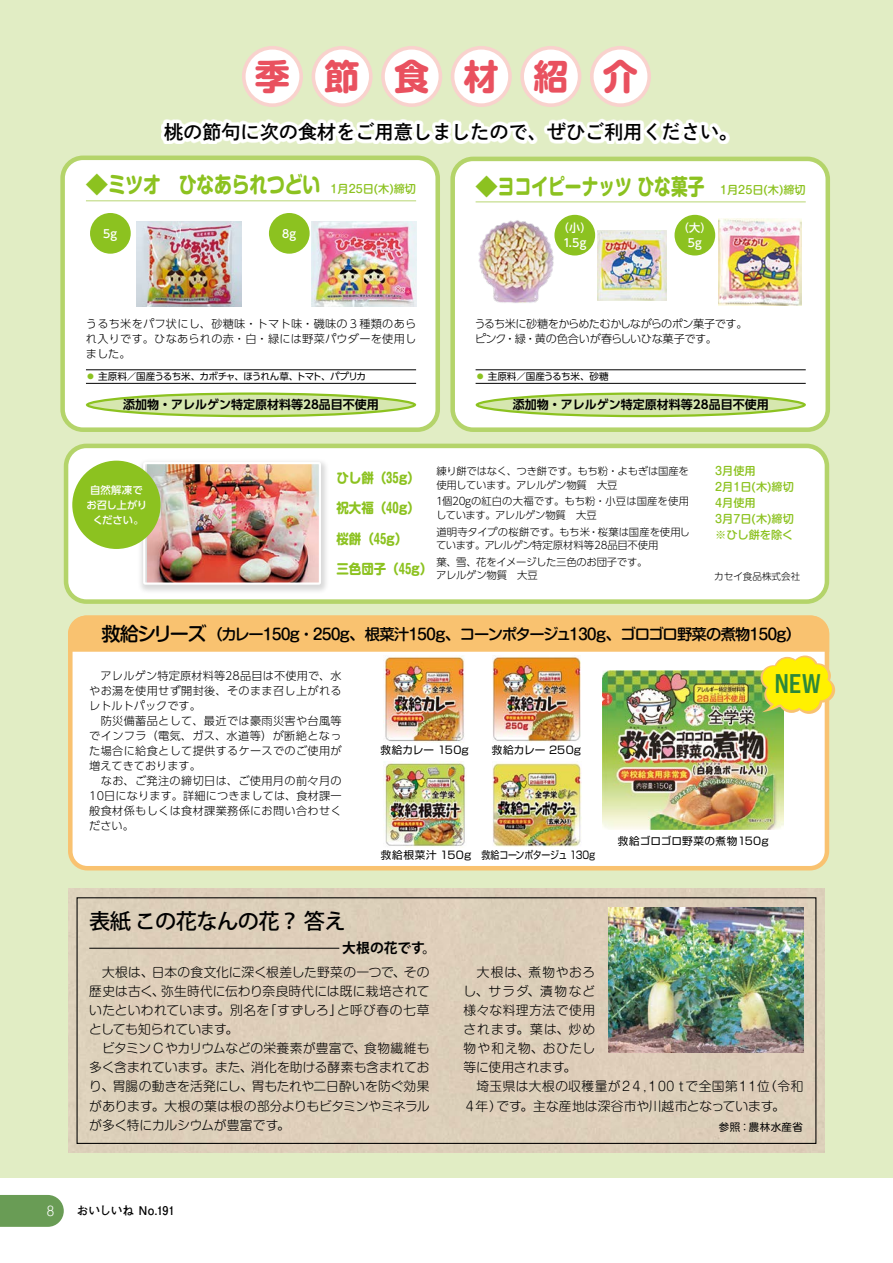
<style>
.page{position:relative;width:893px;height:1263px;background:#fff}
.page>*{position:absolute;margin:0;border:0;box-sizing:border-box;transform-origin:0 0}
.t1{font:700 35.1px "Shin M Go Pro";letter-spacing:.985em;color:#e9515f}
.t2{font:27px "Bebas Neue Pro Exp Bd";color:#2c883a}
.t3{font:700 22.35px "Shin M Go Pro";color:#8cc220}
.t4{font:500 21.3px "Koz Go Pro";letter-spacing:-.03em;color:#000}
.t5{font:19.2px "Shuei Go Kin Std B";color:#000}
.t6{font:500 15.3px "Shin M Go Pro";letter-spacing:-.095em;color:#000}
.t7{font:300 14.85px "Helvetica";color:#fff;scale:.9 1}
.t8{font:700 13.8px "Koz Go Pro";letter-spacing:.005em;color:#000}
.t9{font:700 13.5px "Shin M Go Pro";color:#8cc220;scale:.92 1}
.t10{font:300 12.75px/19.2px "Shin M Go Pro";letter-spacing:.01em;color:#000}
.t11{font:300 12.75px/19.2px "Shin M Go Pro";letter-spacing:.03em;color:#000}
.t12{font:700 12px "UD Shin Go Pro De";color:#000}
.t13{font:700 12px "Futo Go B101 Pro";letter-spacing:-.015em;color:#000}
.t14{font:300 11.1px/15px "UD Shin Go Pro";letter-spacing:.025em;color:#000;text-align:justify}
.t15{font:300 11.1px/14.9px "UD Shin Go Pro";letter-spacing:-.045em;color:#000}
.t16{font:500 11.1px/15.9px "Shin M Go Pro";color:#8cc220}
.t17{font:500 11.1px/14.4px "UD Shin Go Pro";color:#fff;text-align:center}
.t18{font:10.65px "Shin Go Pr 6 N";letter-spacing:.015em;color:#000}
.t19{font:10.65px "Shin Go Pr 6 N";letter-spacing:-.01em;color:#000}
.t20{font:10.5px "Shin M Go Pro";letter-spacing:.035em;color:#000}
.t21{font:300 10.35px/13.5px "UD Shin Go Pro";letter-spacing:-.02em;color:#000}
.t22{font:500 10.35px/14.9px "UD Shin Go Pro";letter-spacing:.005em;color:#fff;text-align:center}
.t23{font:9.6px "UD Shin Go Pro";letter-spacing:-.06em;color:#000}
.t24{font:9.6px "UD Shin Go Pro";letter-spacing:-.01em;color:#000}
.t25{font:300 9.6px "Shin M Go Pro";color:#000}
.s1{font-weight:500;font-size:11.1px}
.s2{color:#8cc220}
.s3{font-size:19.2px}
</style>
<div class="page">
<div style="left:0;top:0;width:893px;height:1178px;background:#e1edc4"></div>
<div style="left:68px;top:889px;width:757px;height:263px;background:#ddceb9"></div>
<div style="left:77px;top:897px;width:739px;height:247px;border:1px solid #000"></div>
<div style="left:63px;top:158px;width:375px;height:272px;background:#fff;border-radius:20px"></div>
<div style="left:60px;top:156px;width:380px;height:276px;border:5px solid #b4d46a;border-radius:20px"></div>
<div style="left:453px;top:159px;width:375px;height:271px;background:#fff;border-radius:20px"></div>
<div style="left:450px;top:157px;width:380px;height:275px;border:5px solid #b4d46a;border-radius:20px"></div>
<div style="left:66px;top:446px;width:761px;height:156px;background:#fff;border-radius:20px"></div>
<div style="left:64px;top:444px;width:765px;height:160px;border:5px solid #b4d46a;border-radius:20px"></div>
<hr style="left:86px;top:200px;width:330px;height:1px;background:#cbe198">
<div style="left:90px;top:213px;width:41px;height:41px;background:#8cc220;border-radius:50%"></div>
<div style="left:269px;top:213px;width:41px;height:41px;background:#8cc220;border-radius:50%"></div>
<img style="left:137px;top:222px;width:105px;height:84px">
<img style="left:311px;top:222px;width:105px;height:84px">
<div style="left:137px;top:458px;width:193px;height:137px;background:#000;opacity:.15"></div>
<img style="left:147px;top:465px;width:171px;height:117px">
<div style="left:143px;top:462px;width:178px;height:123px;border:2px solid #fff"></div>
<hr style="left:86px;top:369px;width:330px;height:1px;background:#000">
<hr style="left:86px;top:383px;width:330px;height:1px;background:#000">
<hr style="left:476px;top:201px;width:330px;height:2px;background:#cbe198">
<img style="left:478px;top:220px;width:79px;height:83px">
<img style="left:598px;top:231px;width:69px;height:69px">
<div style="left:554px;top:215px;width:41px;height:41px;background:#8cc220;border-radius:50%"></div>
<img style="left:719px;top:218px;width:82px;height:88px">
<div style="left:674px;top:215px;width:41px;height:41px;background:#8cc220;border-radius:50%"></div>
<hr style="left:476px;top:369px;width:330px;height:1px;background:#000">
<hr style="left:476px;top:383px;width:330px;height:1px;background:#000">
<div style="left:477px;top:394px;width:328px;height:22px;background:#d6e7af;border-radius:50%"></div>
<div style="left:476px;top:392px;width:330px;height:25px;border:2px solid #8cc220;border-radius:50%"></div>
<svg style="left:161px;top:119px;width:568px;height:25px;fill:#fff"></svg>
<div style="left:383px;top:48px;width:57px;height:57px;background:#fff;border-radius:50%"></div>
<div style="left:381px;top:46px;width:61px;height:61px;border:4px solid #f9d2cd;border-radius:50%"></div>
<div style="left:244px;top:48px;width:57px;height:57px;background:#fff;border-radius:50%"></div>
<div style="left:242px;top:46px;width:61px;height:61px;border:4px solid #f9d2cd;border-radius:50%"></div>
<div style="left:453px;top:48px;width:57px;height:57px;background:#fff;border-radius:50%"></div>
<div style="left:451px;top:46px;width:61px;height:61px;border:4px solid #f9d2cd;border-radius:50%"></div>
<div style="left:313px;top:48px;width:58px;height:57px;background:#fff;border-radius:50%"></div>
<div style="left:312px;top:46px;width:61px;height:61px;border:4px solid #f9d2cd;border-radius:50%"></div>
<div style="left:522px;top:48px;width:58px;height:57px;background:#fff;border-radius:50%"></div>
<div style="left:520px;top:46px;width:61px;height:61px;border:4px solid #f9d2cd;border-radius:50%"></div>
<div style="left:592px;top:48px;width:57px;height:57px;background:#fff;border-radius:50%"></div>
<div style="left:590px;top:46px;width:61px;height:61px;border:4px solid #f9d2cd;border-radius:50%"></div>
<div style="left:72px;top:461px;width:89px;height:88px;background:#8cc220;border-radius:50%"></div>
<div style="left:70px;top:618px;width:757px;height:250px;background:#fff;border-radius:17px"></div>
<div style="left:68px;top:615px;width:761px;height:255px;border:5px solid #f9c270;border-radius:17px"></div>
<hr style="left:89px;top:948px;width:250px;height:1px;background:#000">
<img style="left:383px;top:761px;width:83px;height:86px">
<img style="left:492px;top:763px;width:89px;height:83px">
<div style="left:87px;top:394px;width:328px;height:22px;background:#d6e7af;border-radius:50%"></div>
<div style="left:86px;top:392px;width:330px;height:25px;border:2px solid #8cc220;border-radius:50%"></div>
<img style="left:608px;top:908px;width:196px;height:144px">
<img style="left:603px;top:714px;width:181px;height:115px">
<img style="left:493px;top:714px;width:87px;height:28px">
<img style="left:385px;top:714px;width:79px;height:28px">
<img style="left:68px;top:615px;width:767px;height:99px">
<svg style="left:0;top:1195px;width:64px;height:32px;background:#72a25f"></svg>
<h1 class="t1" style="left:255px;top:48px;width:385px">季節食材紹介</h1>
<h3 class="t5" style="left:164px;top:118px;width:576px">桃の節句に次の食材をご用意しましたので、ぜひご利用ください。</h3>
<h3 class="t3" style="left:86px;top:167px;width:332px">◆ミツオ　ひなあられつどい <span class="s1">1月25日(木)締切</span></h3>
<p class="t17" style="left:101px;top:226px;width:18px">5g</p>
<p class="t17" style="left:280px;top:226px;width:18px">8g</p>
<p class="t14" style="left:86px;top:316px;width:332px">うるち米をパフ状にし、砂糖味・トマト味・磯味の３種類のあられ入りです。ひなあられの赤・白・緑には野菜パウダーを使用しました。</p>
<p class="t23" style="left:86px;top:369px;width:282px"><span class="s2">◦</span> 主原料／国産うるち米、カボチャ、ほうれん草、トマト、パプリカ</p>
<p class="t12" style="left:123px;top:395px;width:257px">添加物・アレルゲン特定原材料等28品目不使用</p>
<h3 class="t3" style="left:476px;top:168px;width:332px">◆ヨコイピーナッツ ひな菓子 <span class="s1">1月25日(木)締切</span></h3>
<p class="t17" style="left:558px;top:220px;width:35px">（小）<br>1.5g</p>
<p class="t17" style="left:678px;top:220px;width:35px">（大）<br>5g</p>
<p class="t15" style="left:474px;top:316px;width:275px">うるち米に砂糖をからめたむかしながらのポン菓子です。ピンク・緑・黄の色合いが春らしいひな菓子です。</p>
<p class="t24" style="left:475px;top:369px;width:135px"><span class="s2">◦</span> 主原料／国産うるち米、砂糖</p>
<p class="t12" style="left:513px;top:395px;width:257px">添加物・アレルゲン特定原材料等28品目不使用</p>
<p class="t22" style="left:86px;top:482px;width:63px">自然解凍でお召し上がりください。</p>
<p class="t9" style="left:336px;top:467px;width:92px">ひし餅（35g）</p>
<p class="t21" style="left:436px;top:464px;width:254px">練り餅ではなく、つき餅です。もち粉・よもぎは国産を使用しています。アレルゲン物質　大豆</p>
<p class="t9" style="left:336px;top:497px;width:92px">祝大福（４０g）</p>
<p class="t21" style="left:436px;top:494px;width:255px">1個20gの紅白の大福です。もち粉・小豆は国産を使用しています。アレルゲン物質　大豆</p>
<p class="t9" style="left:336px;top:527px;width:79px">桜餅（４5g）</p>
<p class="t21" style="left:436px;top:525px;width:255px">道明寺タイプの桜餅です。もち米・桜葉は国産を使用しています。アレルゲン特定原材料等28品目不使用</p>
<p class="t9" style="left:336px;top:558px;width:106px">三色団子（４5g）</p>
<p class="t21" style="left:436px;top:555px;width:213px">葉、雪、花をイメージした三色のお団子です。アレルゲン物質　大豆</p>
<p class="t16" style="left:715px;top:461px;width:80px">3月使用<br>2月1日(木)締切<br>4月使用<br>3月7日(木)締切※ひし餅を除く</p>
<p class="t25" style="left:714px;top:568px;width:88px">カセイ食品株式会社</p>
<h3 class="t6" style="left:102px;top:622px;width:701px"><span class="s3">救給シリーズ</span>（カレー150g・250g、根菜汁150g、コーンポタージュ130g、ゴロゴロ野菜の煮物150g）</h3>
<p class="t14" style="left:89px;top:668px;width:254px;text-align:left">　アレルゲン特定原材料等28品目は不使用で、水やお湯を使用せず開封後、そのまま召し上がれるレトルトパックです。<br>　防災備蓄品として、最近では豪雨災害や台風等でインフラ（電気、ガス、水道等）が断絶となった場合に給食として提供するケースでのご使用が増えてきております。<br>　なお、ご発注の締切日は、ご使用月の前々月の<br>10日になります。詳細につきましては、食材課一般食材係もしくは食材課業務係にお問い合わせください。</p>
<p class="t18" style="left:380px;top:741px;width:90px">救給カレー 150g</p>
<p class="t18" style="left:492px;top:741px;width:91px">救給カレー 250g</p>
<p class="t19" style="left:381px;top:846px;width:216px">救給根菜汁 150g 救給コーンポタージュ 130g</p>
<h3 class="t4" style="left:89px;top:907px;width:258px">表紙 この花なんの花？ 答え</h3>
<p class="t8" style="left:342px;top:939px;width:96px">大根の花です。</p>
<h2 class="t2" style="left:774px;top:667px;width:48px">NEW</h2>
<p class="t18" style="left:618px;top:832px;width:152px">救給ゴロゴロ野菜の煮物150g</p>
<p class="t10" style="left:89px;top:961px;width:342px">　大根は、日本の食文化に深く根差した野菜の一つで、その歴史は古く、弥生時代に伝わり奈良時代には既に栽培されていたといわれています。別名を「すずしろ」と呼び春の七草としても知られています。<br>　ビタミン Cやカリウムなどの栄養素が豊富で、食物繊維も多く含まれています。また、消化を助ける酵素も含まれており、胃腸の動きを活発にし、胃もたれや二日酔いを防ぐ効果があります。大根の葉は根の部分よりもビタミンやミネラルが多く特にカルシウムが豊富です。</p>
<p class="t11" style="left:463px;top:961px;width:342px">　大根は、煮物やおろ<br>し、サラダ、漬物など<br>様々な料理方法で使用<br>されます。葉は、炒め<br>物や和え物、おひたし<br>等に使用されます。<br>　埼玉県は大根の収穫量が２４,１00ｔで全国第１１位（令和<br>４年）です。主な産地は深谷市や川越市となっています。</p>
<p class="t20" style="left:719px;top:1118px;width:85px">参照：農林水産省</p>
<h3 class="t7" style="left:47px;top:1198px;width:10px">8</h3>
<p class="t13" style="left:77px;top:1200px;width:96px">おいしいね No.１91</p>
</div>
